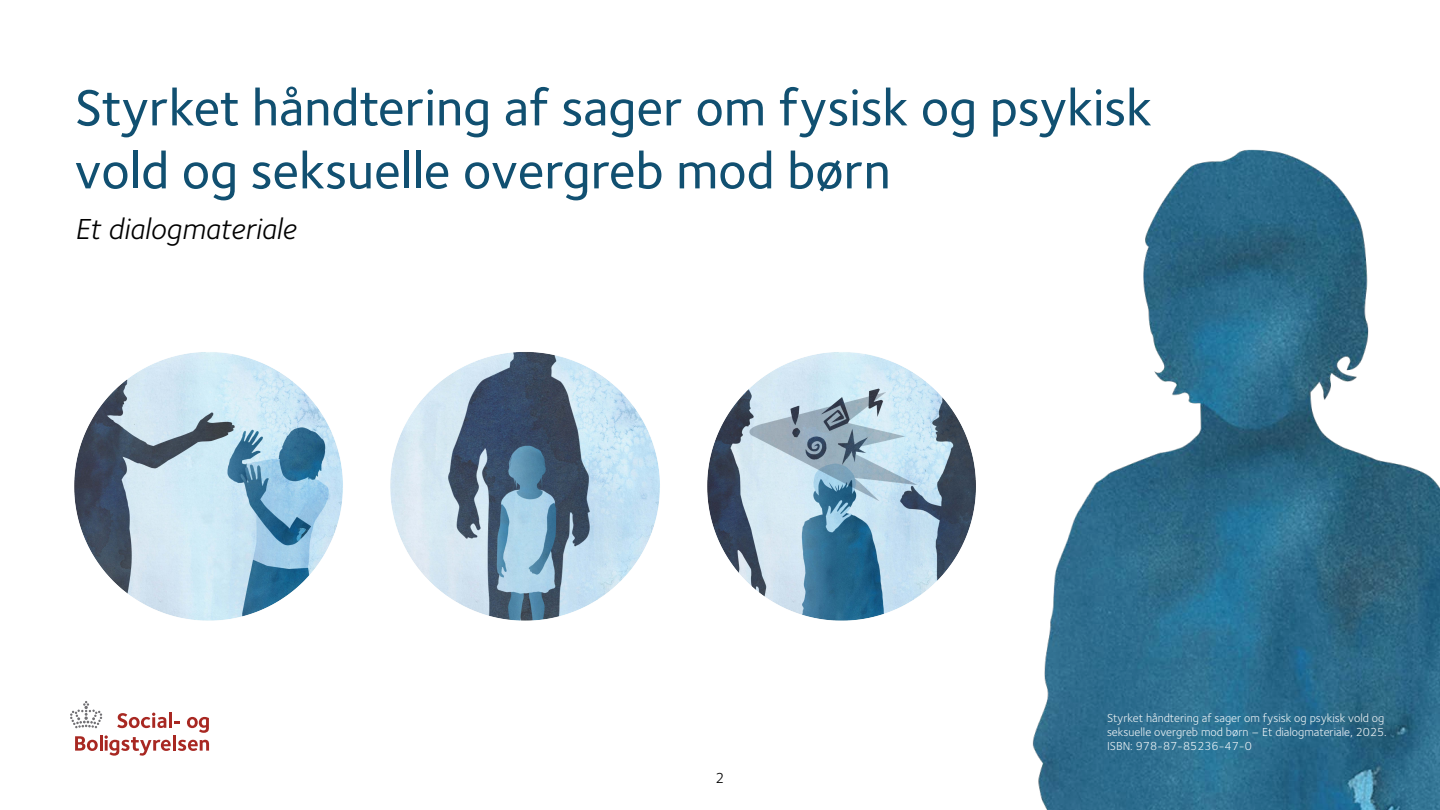
<style>
.page{position:relative;width:1440px;height:810px;background:#fff}
.page>*{position:absolute;margin:0;border:0;box-sizing:border-box;transform-origin:0 0}
.t1{font:500 52.5px/63px "Foundry Sterling";color:#115071}
.t2{font:italic 30px "Foundry Sterling";color:#000}
.t3{font:15px "Foundry Sterling";color:#000}
.t4{font:12px/14.4px "Foundry Sterling";color:#fff}
</style>
<div class="page">
<svg style="left:70px;top:701px;width:32px;height:27px"></svg>
<svg style="left:117px;top:713px;width:49px;height:15px"></svg>
<hr style="left:169px;top:712px;width:3px;height:16px;background:#a82822">
<svg style="left:174px;top:721px;width:6px;height:2px"></svg>
<svg style="left:187px;top:717px;width:22px;height:16px"></svg>
<svg style="left:75px;top:735px;width:96px;height:21px"></svg>
<hr style="left:173px;top:735px;width:3px;height:16px;background:#a82822">
<svg style="left:178px;top:740px;width:31px;height:11px"></svg>
<img style="left:74px;top:352px;width:269px;height:269px">
<img style="left:390px;top:352px;width:270px;height:269px">
<img style="left:707px;top:352px;width:269px;height:269px">
<img style="left:1032px;top:149px;width:408px;height:661px">
<h1 class="t1" style="left:75px;top:77px;width:1079px">Styrket håndtering af sager om fysisk og psykisk vold og seksuelle overgreb mod børn</h1>
<h3 class="t2" style="left:75px;top:212px;width:223px">Et dialogmateriale</h3>
<p class="t3" style="left:716px;top:769px;width:10px">2</p>
<p class="t4" style="left:1107px;top:710px;width:281px">Styrket håndtering af sager om fysisk og psykisk vold og seksuelle overgreb mod børn – Et dialogmateriale, 2025.<br>ISBN: 978-87-85236-47-0</p>
</div>
